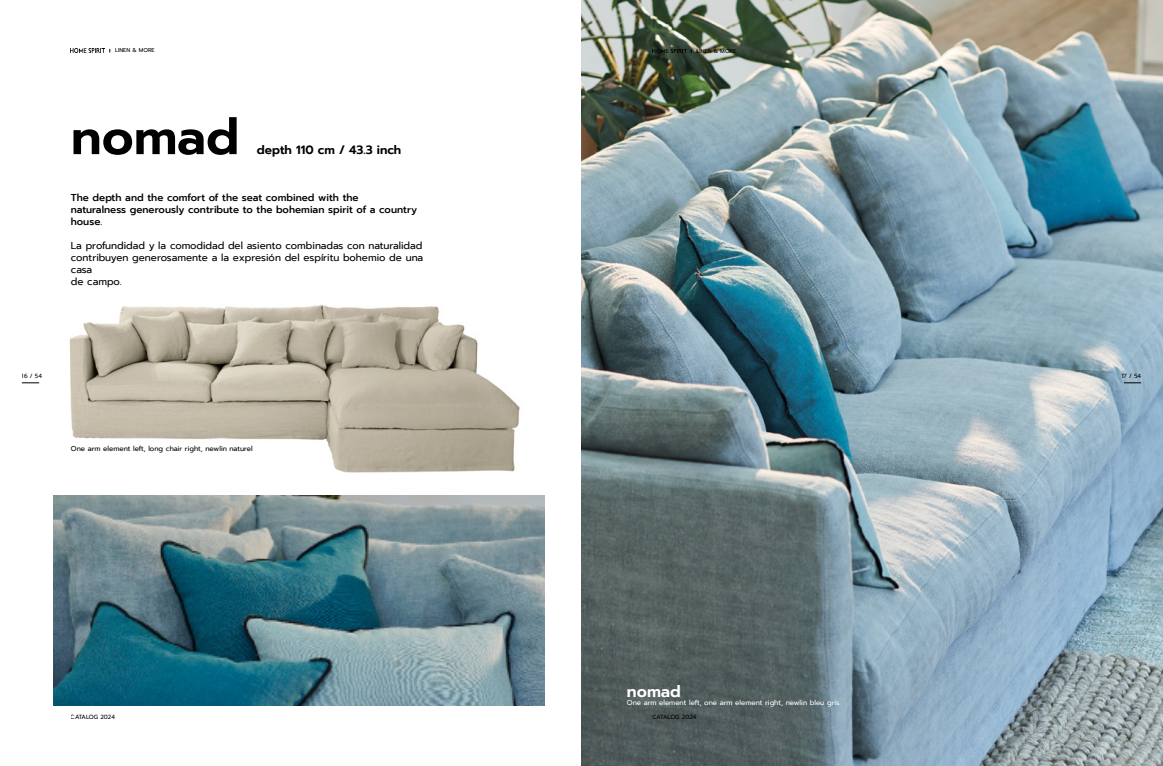
<style>
.page{position:relative;width:1163px;height:766px;background:#fff}
.page>*{position:absolute;margin:0;border:0;box-sizing:border-box;transform-origin:0 0}
.t1{font:600 50px "Prompt";color:#000}
.t2{font:600 16px "Prompt";color:#fff}
.t3{font:600 12px "Prompt";color:#000}
.t4{font:10px/12px "Prompt";color:#000}
.t5{font:500 10px/12px "Prompt";color:#000}
.t6{font:7px "Prompt";color:#fff}
.t7{font:7px "Prompt";color:#000}
.t8{font:6px "Prompt";color:#000}
.t9{font:5.6px "Prompt";color:#000}
</style>
<div class="page">
<img style="left:69px;top:305px;width:451px;height:168px">
<img style="left:581px;top:0;width:581px;height:765px">
<img style="left:53px;top:495px;width:491px;height:209px">
<img style="left:71px;top:49px;width:33px;height:3px">
<img style="left:652px;top:49px;width:34px;height:4px">
<svg style="left:22px;top:382px;width:17px;height:1px"></svg>
<svg style="left:1123px;top:382px;width:17px;height:1px"></svg>
<p class="t9" style="left:115px;top:46px;width:41px">LINEN &amp; MORE</p>
<p class="t9" style="left:696px;top:47px;width:41px">LINEN &amp; MORE</p>
<h1 class="t1" style="left:71px;top:100px;width:170px">nomad</h1>
<p class="t3" style="left:257px;top:141px;width:146px">depth 110 cm / 43.3 inch</p>
<p class="t5" style="left:71px;top:191px;width:347px">The depth and the comfort of the seat combined with the<br>naturalness generously contribute to the bohemian spirit of a country house.</p>
<p class="t4" style="left:71px;top:239px;width:354px">La profundidad y la comodidad del asiento combinadas con naturalidad contribuyen generosamente a la expresión del espíritu bohemio de una casa<br>de campo.</p>
<p class="t8" style="left:22px;top:372px;width:22px">16 / 54</p>
<p class="t8" style="left:1121px;top:372px;width:21px">17 / 54</p>
<p class="t7" style="left:71px;top:443px;width:183px">One arm element left, long chair right, newlin naturel</p>
<h2 class="t2" style="left:626px;top:679px;width:55px">nomad</h2>
<p class="t6" style="left:626px;top:697px;width:214px">One arm element left, one arm element right, newlin bleu gris</p>
<p class="t8" style="left:71px;top:712px;width:46px">CATALOG 2024</p>
<p class="t8" style="left:652px;top:712px;width:46px">CATALOG 2024</p>
</div>
